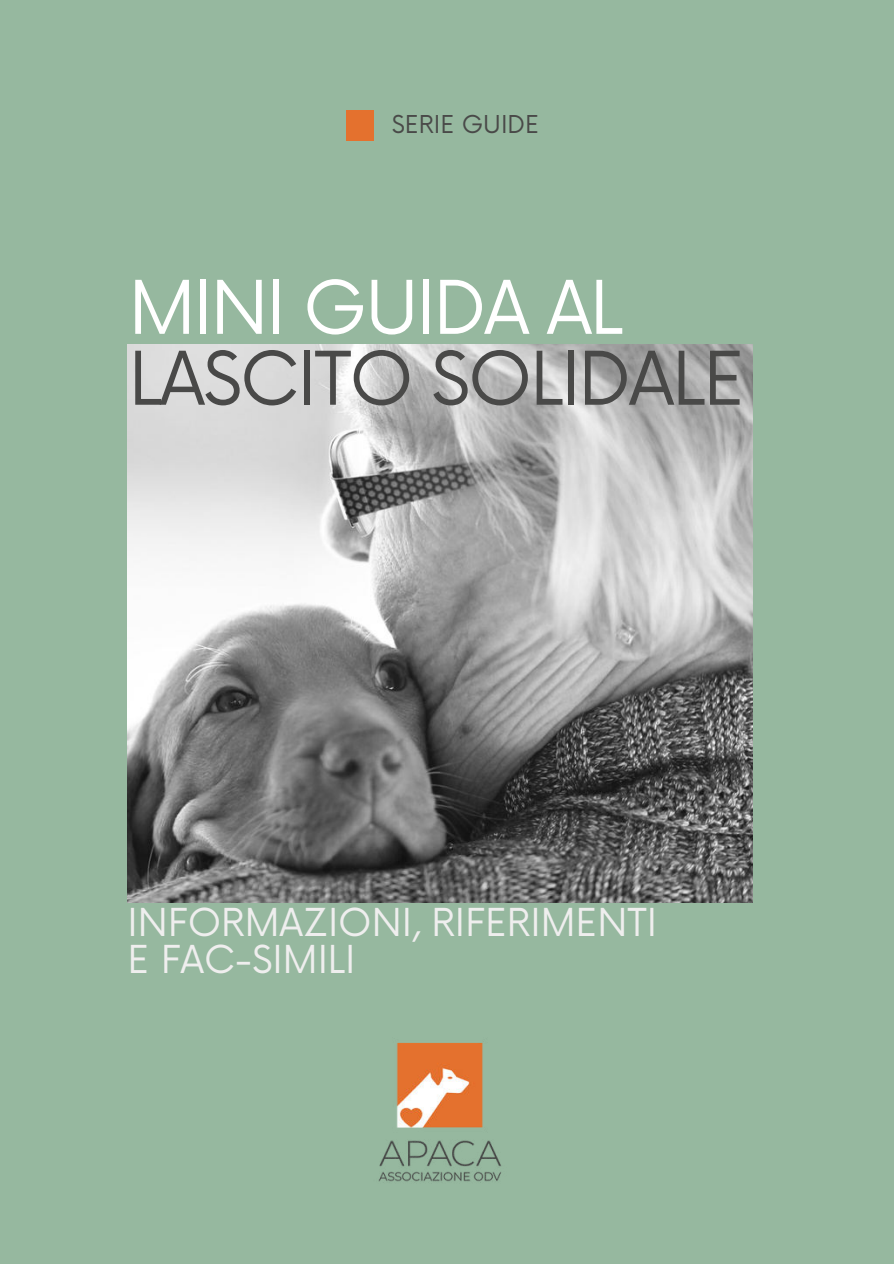
<style>
.page{position:relative;width:894px;height:1264px;background:#fff}
.page>*{position:absolute;margin:0;border:0;box-sizing:border-box;transform-origin:0 0}
.t1{font:72px "Now";letter-spacing:-.03em;color:#494948}
.t2{font:72px "Now";letter-spacing:-.03em;color:#fff}
.t3{font:37.5px/37.2px "Now";color:#efeeee}
.t4{font:24px "Now";color:#494948}
</style>
<div class="page">
<div style="left:0;top:0;width:893px;height:1263px;background:#96b89f"></div>
<img style="left:127px;top:345px;width:625px;height:557px">
<img style="left:378px;top:1042px;width:123px;height:141px">
<div style="left:346px;top:110px;width:27px;height:30px;background:#e4712e"></div>
<p class="t4" style="left:391px;top:105px;width:149px">SERIE GUIDE</p>
<h1 class="t2" style="left:129px;top:249px;width:495px">MINI GUIDA AL</h1>
<h1 class="t1" style="left:129px;top:320px;width:617px">LASCITO SOLIDALE</h1>
<p class="t3" style="left:127px;top:901px;width:531px">INFORMAZIONI, RIFERIMENTI<br>E FAC-SIMILI</p>
</div>
